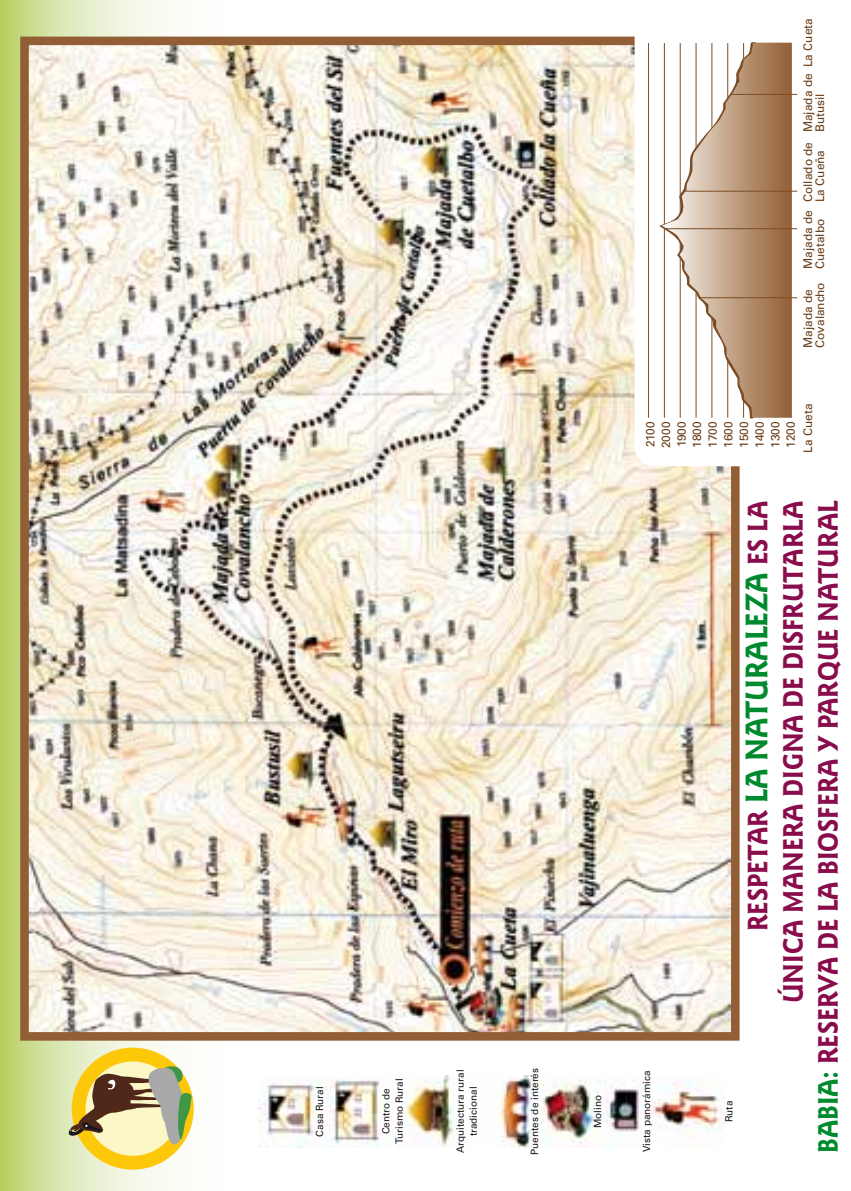
<style>
.page{position:relative;width:851px;height:1191px;background:#fff}
.page>*{position:absolute;margin:0;border:0;box-sizing:border-box;transform-origin:0 0}
.t1{font:700 29.4px/35.1px "Goudy Sans";color:#890c4c;text-align:right;scale:.9 1}
.t2{font:12px/15.6px "Univers";color:#673b15}
.t3{font:9.9px "Univers";color:#1a171c}
.s1{font-size:32.4px;color:#008a2e}
.s2{color:#008a2e}
</style>
<div class="page">
<svg style="left:0;top:0;width:290px;height:1191px"></svg>
<img style="left:30px;top:47px;width:699px;height:983px">
<div style="left:20px;top:37px;width:719px;height:1003px;border:9px solid #915e36"></div>
<svg style="left:634px;top:36px;width:164px;height:430px"></svg>
<hr style="left:648px;top:43px;width:1px;height:375px;background:#7c4d25">
<svg style="left:659px;top:42px;width:96px;height:377px"></svg>
<svg style="left:661px;top:43px;width:130px;height:375px"></svg>
<hr style="left:700px;top:297px;width:97px;height:1px;background:#7c4d25">
<hr style="left:665px;top:228px;width:132px;height:1px;background:#7c4d25">
<hr style="left:683px;top:191px;width:114px;height:1px;background:#7c4d25">
<hr style="left:730px;top:94px;width:67px;height:1px;background:#7c4d25">
<img style="left:258px;top:1075px;width:466px;height:72px">
<div style="left:72px;top:1047px;width:122px;height:122px;background:#fdc809;border-radius:50%"></div>
<div style="left:86px;top:1061px;width:94px;height:94px;background:#fbf7c7;border-radius:50%"></div>
<svg style="left:68px;top:1066px;width:124px;height:80px"></svg>
<p class="t3" style="left:454px;top:1153px;width:85px;rotate:-90deg">Arquitectura rural</p>
<p class="t3" style="left:529px;top:1154px;width:88px;rotate:-90deg">Puentes de interés</p>
<p class="t3" style="left:393px;top:1144px;width:67px;rotate:-90deg">Turismo Rural</p>
<p class="t3" style="left:313px;top:1136px;width:52px;rotate:-90deg">Casa Rural</p>
<p class="t3" style="left:380px;top:1134px;width:47px;rotate:-90deg">Centro de</p>
<p class="t3" style="left:467px;top:1136px;width:51px;rotate:-90deg">tradicional</p>
<p class="t3" style="left:591px;top:1128px;width:35px;rotate:-90deg">Molino</p>
<p class="t2" style="left:800px;top:67px;width:50px;rotate:-90deg">La Cueta</p>
<p class="t2" style="left:802px;top:132px;width:60px;line-height:12px;rotate:-90deg">Majada de<br>Butusil</p>
<p class="t2" style="left:802px;top:202px;width:62px;line-height:12px;rotate:-90deg">Collado de<br>La Cueña</p>
<p class="t2" style="left:802px;top:269px;width:60px;line-height:12px;rotate:-90deg">Majada de<br>Cuetalbo</p>
<p class="t2" style="left:802px;top:348px;width:67px;line-height:12px;rotate:-90deg">Majada de<br>Covalancho</p>
<p class="t2" style="left:642px;top:448px;width:29px;text-align:justify;rotate:-90deg">2100<br>2000<br>1900<br>1800<br>1700<br>1600<br>1500<br>1400<br>1300<br>1200</p>
<p class="t2" style="left:800px;top:453px;width:50px;rotate:-90deg">La Cueta</p>
<p class="t3" style="left:640px;top:1152px;width:83px;rotate:-90deg">Vista panorámica</p>
<p class="t3" style="left:722px;top:1122px;width:23px;rotate:-90deg">Ruta</p>
<h1 class="t1" style="left:740px;top:1152px;width:726px;rotate:-90deg">RESPETAR <span class="s1">LA NATURALEZA</span> ES LA<br>ÚNICA MANERA DIGNA DE DISFRUTARLA<br><span class="s2">BABIA:</span> RESERVA DE LA BIOSFERA Y PARQUE NATURAL</h1>
</div>
